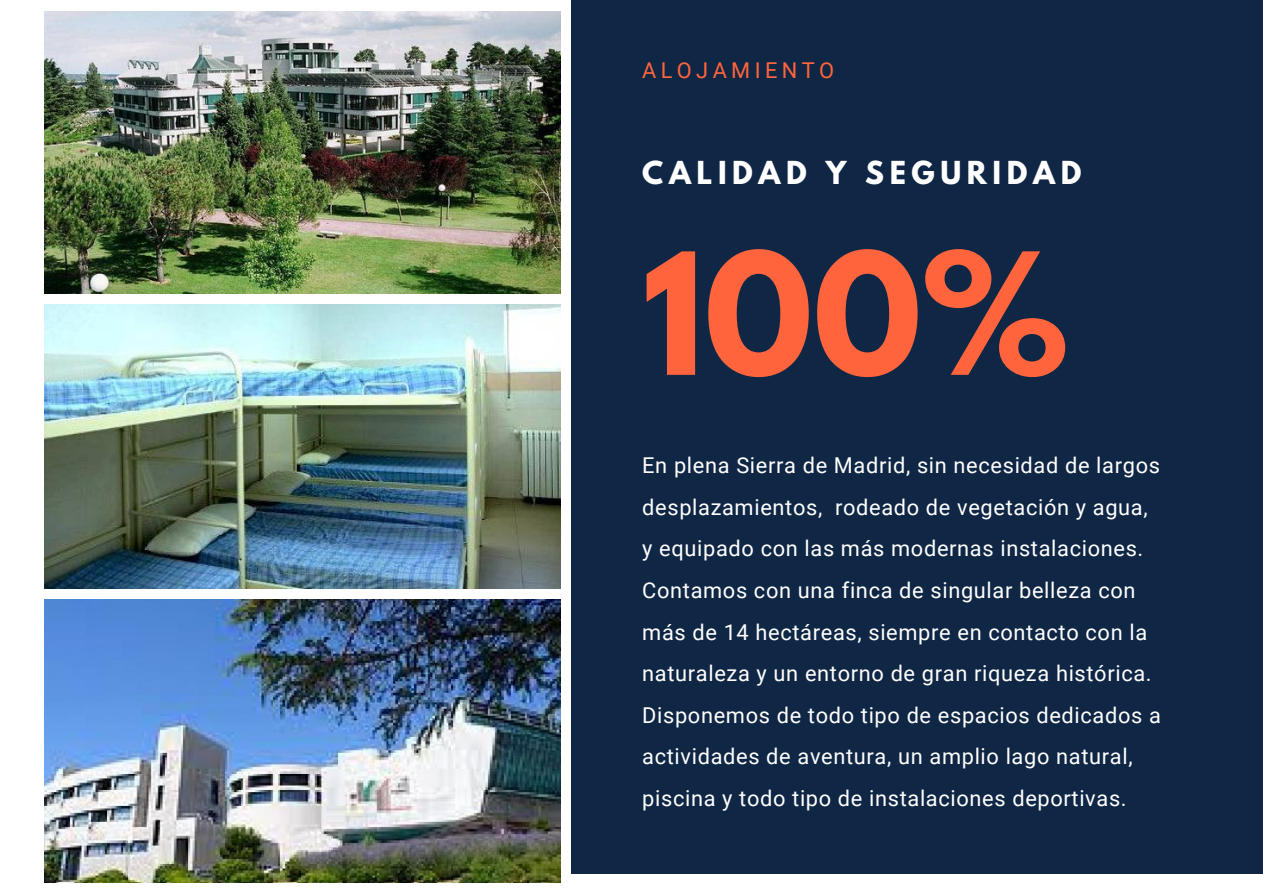
<style>
.page{position:relative;width:1263px;height:893px;background:#fff}
.page>*{position:absolute;margin:0;border:0;box-sizing:border-box;transform-origin:0 0}
.t1{font:700 149.7px "League Spartan";color:#ff643c}
.t2{font:700 28.05px "League Spartan";letter-spacing:.2em;color:#fff}
.t3{font:21.9px/41.5px "Roboto";letter-spacing:.03em;color:#fff}
.t4{font:21.9px "Roboto";letter-spacing:.2em;color:#ff643c}
</style>
<div class="page">
<div style="left:571px;top:0;width:692px;height:874px;background:#0f2645"></div>
<img style="left:45px;top:11px;width:515px;height:283px">
<img style="left:45px;top:305px;width:515px;height:283px">
<img style="left:45px;top:599px;width:515px;height:284px">
<p class="t4" style="left:642px;top:58px;width:193px">ALOJAMIENTO</p>
<p class="t2" style="left:642px;top:158px;width:441px">CALIDAD Y SEGURIDAD</p>
<h1 class="t1" style="left:642px;top:240px;width:428px">100%</h1>
<p class="t3" style="left:642px;top:445px;width:520px">En plena Sierra de Madrid, sin necesidad de largos desplazamientos, rodeado de vegetación y agua, y equipado con las más modernas instalaciones.<br>Contamos con una finca de singular belleza con más de 14 hectáreas, siempre en contacto con la naturaleza y un entorno de gran riqueza histórica.<br>Disponemos de todo tipo de espacios dedicados a actividades de aventura, un amplio lago natural, piscina y todo tipo de instalaciones deportivas.</p>
</div>
